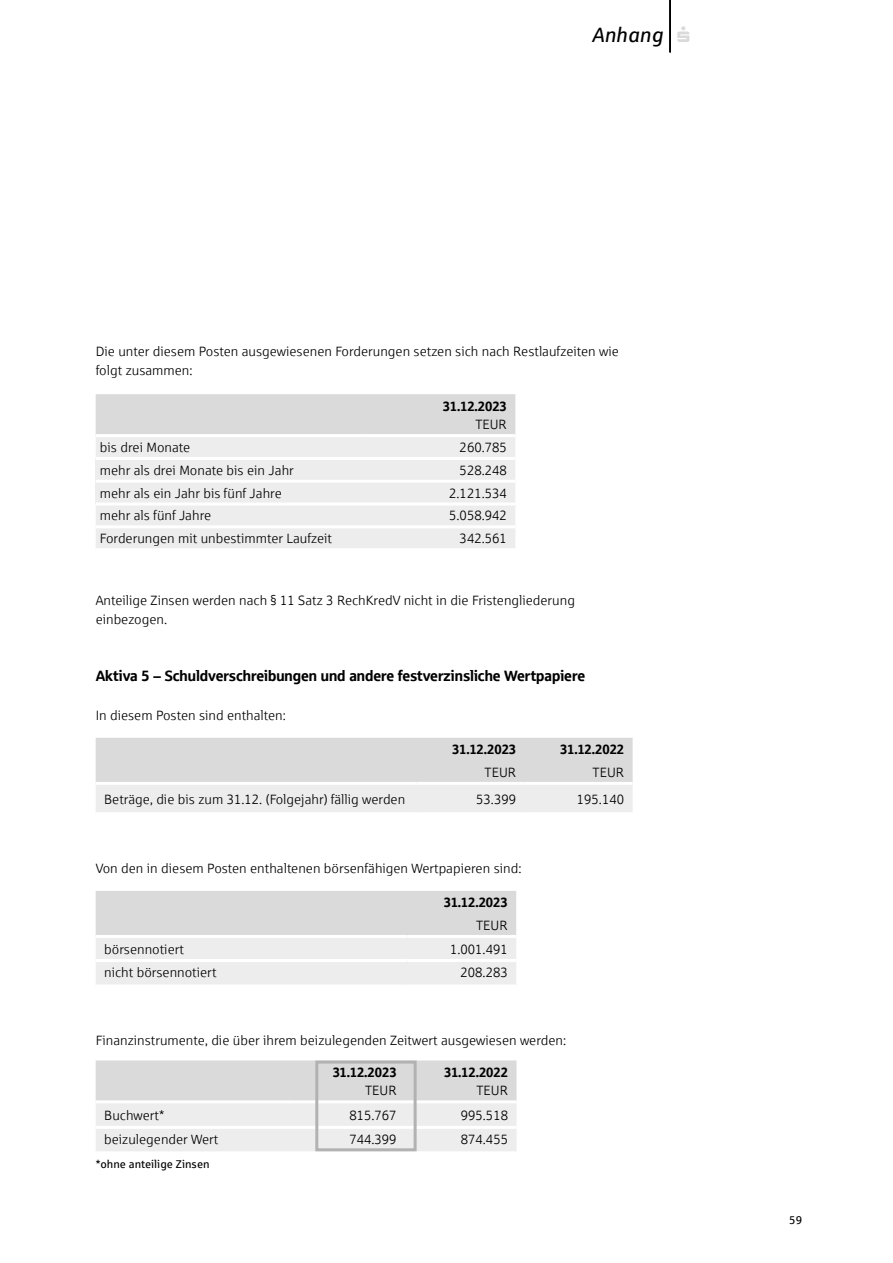
<style>
.page{position:relative;width:893px;height:1263px;background:#fff}
.page>*{position:absolute;margin:0;border:0;box-sizing:border-box;transform-origin:0 0}
.t1{font:italic 20.7px "Sparkasse Rg";color:#000}
.t2{font:15px "Sparkasse Head";color:#000}
.t3{font:13.5px/19.2px "Sparkasse Lt";color:#000}
.t4{font:13.5px "Sparkasse Head";color:#000}
.t5{font:11.25px "Sparkasse Rg";color:#000}
.s1{color:#dadada}
</style>
<div class="page">
<hr style="left:669px;top:0;width:2px;height:52px;background:#000">
<svg style="left:96px;top:738px;width:537px;height:74px;background:#e1e1e1"></svg>
<hr style="left:417px;top:782px;width:108px;height:3px;background:#fff">
<hr style="left:525px;top:782px;width:108px;height:3px;background:#fff">
<hr style="left:96px;top:782px;width:321px;height:3px;background:#fff">
<div style="left:96px;top:394px;width:419px;height:40px;background:#dadada"></div>
<div style="left:96px;top:437px;width:419px;height:111px;background:#ededed"></div>
<div style="left:96px;top:458px;width:266px;height:23px;background:#ededed"></div>
<div style="left:96px;top:481px;width:266px;height:23px;background:#ededed"></div>
<hr style="left:96px;top:502px;width:266px;height:3px;background:#fff">
<hr style="left:96px;top:525px;width:266px;height:3px;background:#fff">
<hr style="left:96px;top:457px;width:266px;height:3px;background:#fff">
<hr style="left:96px;top:480px;width:266px;height:3px;background:#fff">
<hr style="left:362px;top:457px;width:153px;height:3px;background:#fff">
<hr style="left:362px;top:480px;width:153px;height:3px;background:#fff">
<hr style="left:362px;top:502px;width:153px;height:3px;background:#fff">
<hr style="left:362px;top:525px;width:153px;height:3px;background:#fff">
<svg style="left:96px;top:891px;width:420px;height:93px;background:#e3e3e3"></svg>
<hr style="left:96px;top:959px;width:311px;height:3px;background:#fff">
<hr style="left:407px;top:959px;width:109px;height:3px;background:#fff">
<hr style="left:407px;top:935px;width:109px;height:3px;background:#fff">
<hr style="left:96px;top:935px;width:311px;height:3px;background:#fff">
<svg style="left:96px;top:1060px;width:421px;height:91px;background:#e4e4e4"></svg>
<hr style="left:96px;top:1126px;width:199px;height:3px;background:#fff">
<hr style="left:295px;top:1126px;width:110px;height:3px;background:#fff">
<hr style="left:405px;top:1126px;width:112px;height:3px;background:#fff">
<hr style="left:96px;top:1100px;width:199px;height:3px;background:#fff">
<hr style="left:295px;top:1100px;width:110px;height:3px;background:#fff">
<hr style="left:405px;top:1100px;width:112px;height:3px;background:#fff">
<div style="left:315px;top:1060px;width:102px;height:91px;border:3px solid #b3b2b2"></div>
<h1 class="t1" style="left:592px;top:22px;width:99px">Anhang <span class="s1">▲</span></h1>
<p class="t3" style="left:96px;top:341px;width:525px">Die unter diesem Posten ausgewiesenen Forderungen setzen sich nach Restlaufzeiten wie folgt zusammen:</p>
<p class="t4" style="left:443px;top:397px;width:65px">31.12.2023</p>
<p class="t3" style="left:475px;top:415px;width:33px">TEUR</p>
<p class="t3" style="left:100px;top:437px;width:92px">bis drei Monate</p>
<p class="t3" style="left:460px;top:437px;width:49px">260.785</p>
<p class="t3" style="left:100px;top:460px;width:195px">mehr als drei Monate bis ein Jahr</p>
<p class="t3" style="left:460px;top:460px;width:49px">528.248</p>
<p class="t3" style="left:100px;top:483px;width:183px">mehr als ein Jahr bis fünf Jahre</p>
<p class="t3" style="left:449px;top:483px;width:59px">2.121.534</p>
<p class="t3" style="left:100px;top:506px;width:113px">mehr als fünf Jahre</p>
<p class="t3" style="left:449px;top:506px;width:59px">5.058.942</p>
<p class="t3" style="left:100px;top:529px;width:234px">Forderungen mit unbestimmter Laufzeit</p>
<p class="t3" style="left:460px;top:529px;width:49px">342.561</p>
<p class="t3" style="left:96px;top:590px;width:481px">Anteilige Zinsen werden nach § 11 Satz 3 RechKredV nicht in die Fristengliederung einbezogen.</p>
<p class="t2" style="left:96px;top:666px;width:491px">Aktiva 5 – Schuldverschreibungen und andere festverzinsliche Wertpapiere</p>
<p class="t3" style="left:96px;top:705px;width:192px">In diesem Posten sind enthalten:</p>
<p class="t4" style="left:452px;top:741px;width:65px">31.12.2023</p>
<p class="t4" style="left:560px;top:741px;width:65px">31.12.2022</p>
<p class="t3" style="left:485px;top:762px;width:33px">TEUR</p>
<p class="t3" style="left:593px;top:762px;width:33px">TEUR</p>
<p class="t3" style="left:104px;top:789px;width:303px">Beträge, die bis zum 31.12. (Folgejahr) fällig werden</p>
<p class="t3" style="left:476px;top:789px;width:41px">53.399</p>
<p class="t3" style="left:577px;top:789px;width:49px">195.140</p>
<p class="t3" style="left:96px;top:858px;width:427px">Von den in diesem Posten enthaltenen börsenfähigen Wertpapieren sind:</p>
<p class="t4" style="left:444px;top:894px;width:65px">31.12.2023</p>
<p class="t3" style="left:476px;top:915px;width:33px">TEUR</p>
<p class="t3" style="left:104px;top:939px;width:81px">börsennotiert</p>
<p class="t3" style="left:450px;top:939px;width:59px">1.001.491</p>
<p class="t3" style="left:104px;top:962px;width:114px">nicht börsennotiert</p>
<p class="t3" style="left:460px;top:962px;width:49px">208.283</p>
<p class="t3" style="left:96px;top:1030px;width:472px">Finanzinstrumente, die über ihrem beizulegenden Zeitwert ausgewiesen werden:</p>
<p class="t4" style="left:333px;top:1063px;width:65px">31.12.2023</p>
<p class="t4" style="left:444px;top:1063px;width:65px">31.12.2022</p>
<p class="t3" style="left:365px;top:1081px;width:33px">TEUR</p>
<p class="t3" style="left:476px;top:1081px;width:33px">TEUR</p>
<p class="t3" style="left:104px;top:1105px;width:62px">Buchwert*</p>
<p class="t3" style="left:349px;top:1105px;width:49px">815.767</p>
<p class="t3" style="left:461px;top:1105px;width:49px">995.518</p>
<p class="t3" style="left:104px;top:1129px;width:116px">beizulegender Wert</p>
<p class="t3" style="left:349px;top:1129px;width:49px">744.399</p>
<p class="t3" style="left:461px;top:1129px;width:49px">874.455</p>
<p class="t5" style="left:96px;top:1157px;width:115px">*ohne anteilige Zinsen</p>
<p class="t5" style="left:789px;top:1213px;width:14px">59</p>
</div>
